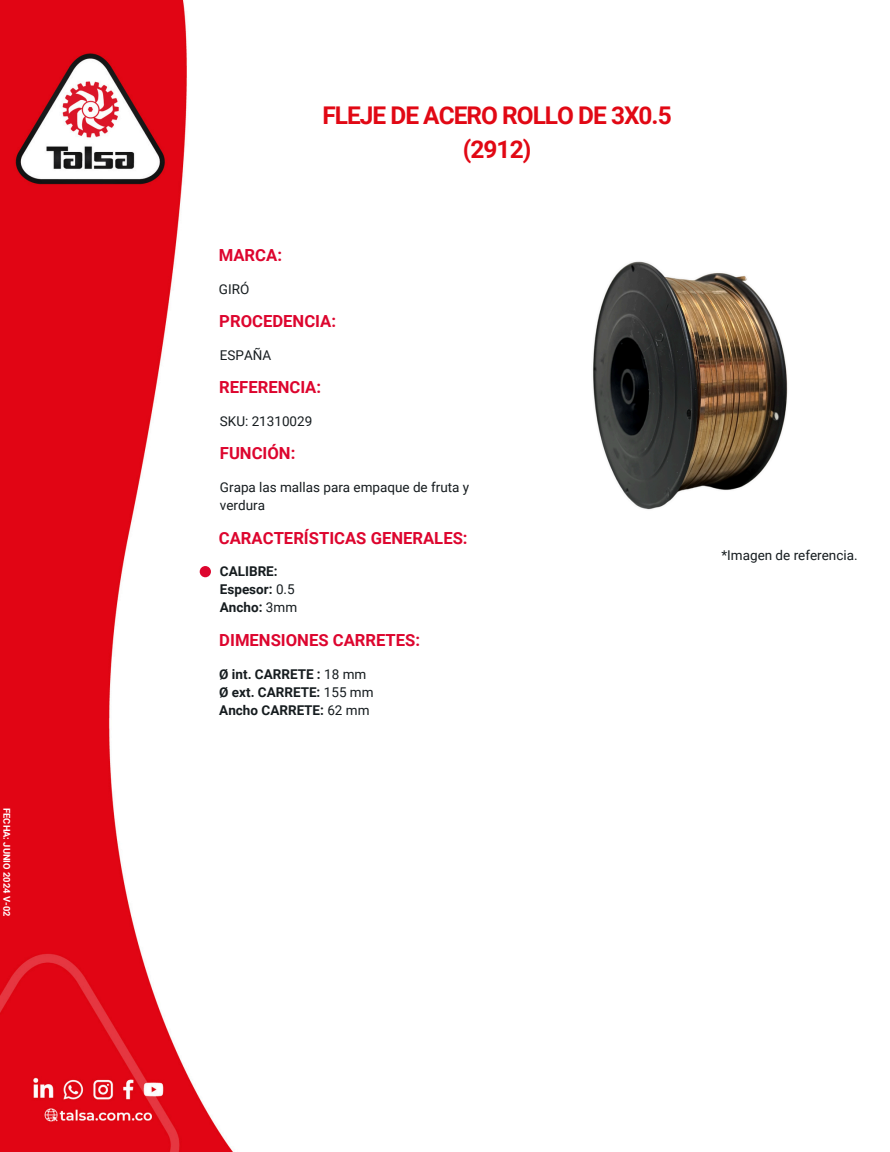
<style>
.page{position:relative;width:890px;height:1152px;background:#fff}
.page>*{position:absolute;margin:0;border:0;box-sizing:border-box;transform-origin:0 0}
.t1{font:700 24.45px/33.8px "Roboto";letter-spacing:-.04em;color:#e10814;text-align:center}
.t2{font:700 16.65px "Roboto";color:#dd052e}
.t3{font:13.5px/18px "Roboto";color:#161c1f}
.t4{font:700 13.5px/18px "Roboto";color:#161c1f}
.t5{font:700 9.38px "Roboto";color:#fff}
.s1{font-weight:400}
</style>
<div class="page">
<img style="left:0;top:0;width:233px;height:1152px">
<div style="left:200px;top:566px;width:11px;height:11px;background:#dd052e"></div>
<img style="left:593px;top:261px;width:195px;height:249px">
<h2 class="t5" style="left:12px;top:808px;width:110px;rotate:90deg">FECHA: JUNIO 2024 V-02</h2>
<h2 class="t2" style="left:219px;top:246px;width:65px">MARCA:</h2>
<h2 class="t3" style="left:219px;top:280px;width:32px">GIRÓ</h2>
<h3 class="t1" style="left:322px;top:99px;width:351px">FLEJE DE ACERO ROLLO DE 3X0.5 (2912)</h3>
<h4 class="t2" style="left:219px;top:312px;width:118px">PROCEDENCIA:</h4>
<h3 class="t3" style="left:220px;top:346px;width:53px">ESPAÑA</h3>
<h2 class="t2" style="left:219px;top:378px;width:103px">REFERENCIA:</h2>
<h4 class="t3" style="left:220px;top:412px;width:94px">SKU: 21310029</h4>
<h2 class="t2" style="left:220px;top:444px;width:77px">FUNCIÓN:</h2>
<h4 class="t3" style="left:220px;top:479px;width:251px">Grapa las mallas para empaque de fruta y verdura</h4>
<h2 class="t2" style="left:219px;top:528px;width:250px">CARACTERÍSTICAS GENERALES:</h2>
<p class="t4" style="left:220px;top:563px;width:79px">CALIBRE:<br>Espesor: <span class="s1">0.5<br></span>Ancho: <span class="s1">3mm</span></p>
<p class="t2" style="left:219px;top:630px;width:202px">DIMENSIONES CARRETES:</p>
<h3 class="t4" style="left:219px;top:665px;width:156px">Ø int. CARRETE : <span class="s1">18 mm<br></span>Ø ext. CARRETE: <span class="s1">155 mm<br></span>Ancho CARRETE: <span class="s1">62 mm</span></h3>
<h4 class="t3" style="left:721px;top:547px;width:138px">*Imagen de referencia.</h4>
</div>
